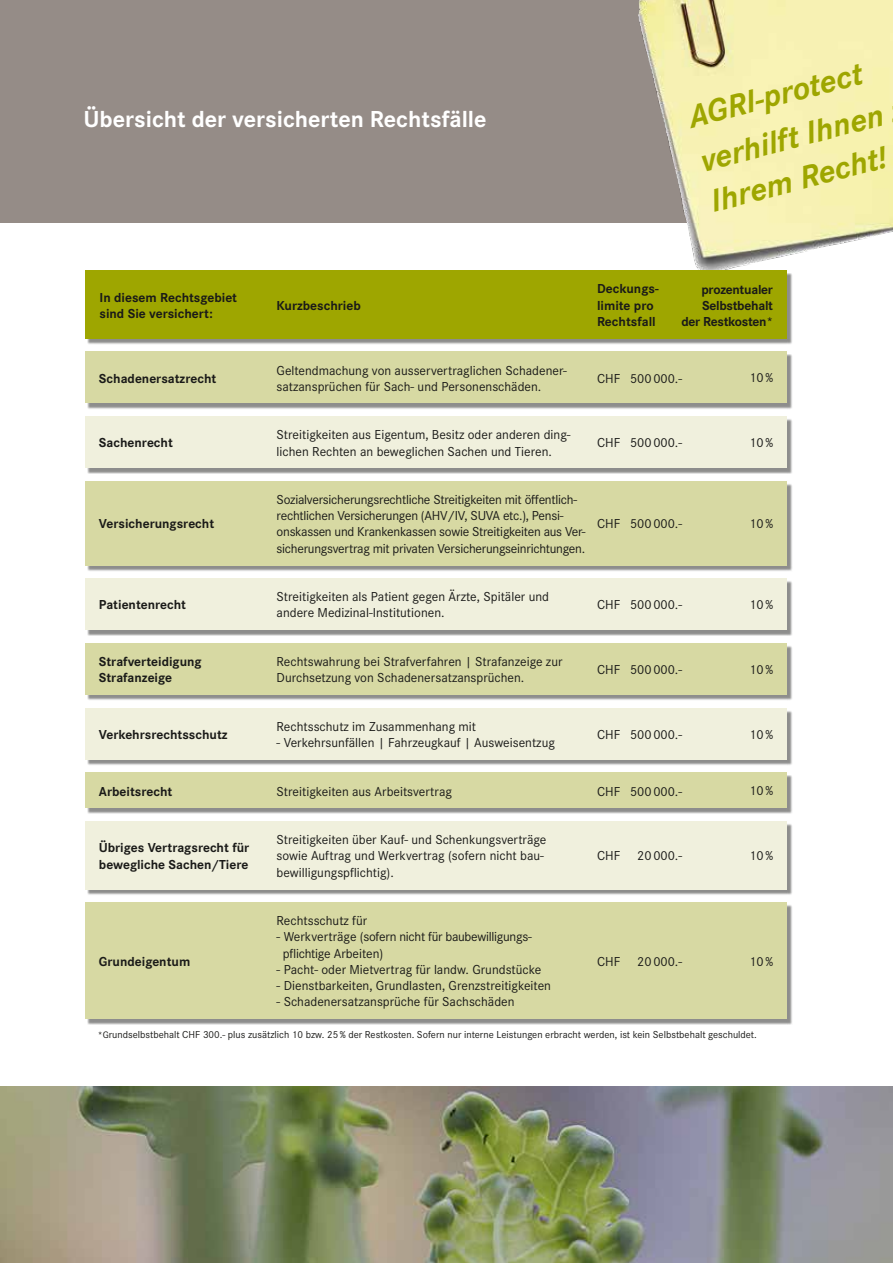
<style>
.page{position:relative;width:893px;height:1263px;background:#fff}
.page>*{position:absolute;margin:0;border:0;box-sizing:border-box;transform-origin:0 0}
.t1{font:italic 700 33px/45.3px "Corporate S";color:#9ea600}
.t2{font:700 24px "Corporate S";color:#fff}
.t3{font:13.5px/16.2px "Corporate S";color:#1a1a18}
.t4{font:13.5px/16.2px "Corporate S";letter-spacing:-.02em;color:#1a1a18}
.t5{font:700 13.5px/16.2px "Corporate S";color:#1a1a18}
.t6{font:700 13.5px/16.2px "Corporate S";letter-spacing:-.02em;color:#1a1a18;text-align:right}
.t7{font:10.5px "Corporate S";color:#1a1a18}
.s1{font-size:9.75px}
</style>
<div class="page">
<div style="left:0;top:0;width:893px;height:223px;background:#958c87"></div>
<img style="left:0;top:1086px;width:893px;height:177px">
<img style="left:597px;top:0;width:296px;height:271px">
<div style="left:87px;top:273px;width:706px;height:72px;background:#1a1a18;opacity:.5"></div>
<div style="left:85px;top:271px;width:702px;height:68px;background:#9ea600"></div>
<div style="left:87px;top:354px;width:706px;height:55px;background:#1a1a18;opacity:.5"></div>
<div style="left:85px;top:351px;width:702px;height:52px;background:#d7d9a3"></div>
<div style="left:87px;top:418px;width:706px;height:56px;background:#1a1a18;opacity:.5"></div>
<div style="left:85px;top:416px;width:702px;height:52px;background:#f0f0dd"></div>
<div style="left:87px;top:645px;width:706px;height:56px;background:#1a1a18;opacity:.5"></div>
<div style="left:85px;top:643px;width:702px;height:52px;background:#d7d9a3"></div>
<div style="left:87px;top:710px;width:706px;height:55px;background:#1a1a18;opacity:.5"></div>
<div style="left:85px;top:708px;width:702px;height:51px;background:#f0f0dd"></div>
<div style="left:87px;top:823px;width:706px;height:73px;background:#1a1a18;opacity:.5"></div>
<div style="left:85px;top:821px;width:702px;height:68px;background:#f0f0dd"></div>
<div style="left:87px;top:904px;width:706px;height:121px;background:#1a1a18;opacity:.5"></div>
<div style="left:85px;top:902px;width:702px;height:117px;background:#d7d9a3"></div>
<div style="left:87px;top:775px;width:706px;height:40px;background:#1a1a18;opacity:.5"></div>
<div style="left:85px;top:772px;width:702px;height:36px;background:#d7d9a3"></div>
<div style="left:87px;top:580px;width:706px;height:56px;background:#1a1a18;opacity:.5"></div>
<div style="left:85px;top:578px;width:702px;height:52px;background:#f0f0dd"></div>
<div style="left:87px;top:483px;width:706px;height:88px;background:#1a1a18;opacity:.5"></div>
<div style="left:85px;top:481px;width:702px;height:84px;background:#d7d9a3"></div>
<h2 class="t2" style="left:84px;top:105px;width:404px">Übersicht der versicherten Rechtsfälle</h2>
<p class="t5" style="left:99px;top:289px;width:139px">In diesem Rechtsgebiet sind Sie versichert:</p>
<p class="t5" style="left:277px;top:297px;width:86px">Kurzbeschrieb</p>
<h1 class="t1" style="left:683px;top:97px;width:190px;rotate:-15deg">AGRI-protect verhilft Ihnen</h1>
<h1 class="t1" style="left:706px;top:181px;width:182px;rotate:-15deg">Ihrem Recht!</h1>
<p class="t5" style="left:597px;top:281px;width:63px">Deckungs&shy;limite pro<br>Rechtsfall</p>
<p class="t6" style="left:681px;top:281px;width:93px">prozentualer<br>Selbstbehalt der Restkosten*</p>
<p class="t5" style="left:99px;top:370px;width:119px">Schadenersatzrecht</p>
<p class="t3" style="left:277px;top:362px;width:292px">Geltendmachung von ausservertraglichen Schadener&shy;satzansprüchen für Sach- und Personenschäden.</p>
<p class="t3" style="left:597px;top:370px;width:87px">CHF 500000.-</p>
<p class="t3" style="left:749px;top:370px;width:25px">10%</p>
<p class="t5" style="left:99px;top:435px;width:75px">Sachenrecht</p>
<p class="t3" style="left:277px;top:427px;width:295px">Streitigkeiten aus Eigentum, Besitz oder anderen ding&shy;lichen Rechten an beweglichen Sachen und Tieren.</p>
<p class="t3" style="left:597px;top:435px;width:87px">CHF 500000.-</p>
<p class="t3" style="left:749px;top:435px;width:25px">10%</p>
<p class="t5" style="left:99px;top:516px;width:117px">Versicherungsrecht</p>
<p class="t4" style="left:277px;top:491px;width:311px">Sozialversicherungsrechtliche Streitigkeiten mit öffentlich&shy;rechtlichen Versicherungen (AHV/IV, SUVA etc.), Pensi&shy;onskassen und Krankenkassen sowie Streitigkeiten aus Ver&shy;sicherungsvertrag mit privaten Versicherungseinrichtungen.</p>
<p class="t3" style="left:597px;top:516px;width:87px">CHF 500000.-</p>
<p class="t3" style="left:749px;top:516px;width:25px">10%</p>
<p class="t5" style="left:99px;top:597px;width:89px">Patientenrecht</p>
<p class="t3" style="left:277px;top:589px;width:274px">Streitigkeiten als Patient gegen Ärzte, Spitäler und andere Medizinal-Institutionen.</p>
<p class="t3" style="left:597px;top:597px;width:87px">CHF 500000.-</p>
<p class="t3" style="left:749px;top:596px;width:25px">10%</p>
<p class="t5" style="left:99px;top:654px;width:104px">Strafverteidigung<br>Strafanzeige</p>
<p class="t3" style="left:277px;top:653px;width:287px">Rechtswahrung bei Strafverfahren | Strafanzeige zur<br>Durchsetzung von Schadenersatzansprüchen.</p>
<p class="t3" style="left:597px;top:661px;width:87px">CHF 500000.-</p>
<p class="t3" style="left:749px;top:661px;width:25px">10%</p>
<p class="t5" style="left:99px;top:727px;width:130px">Verkehrsrechtsschutz</p>
<p class="t3" style="left:277px;top:718px;width:201px">Rechtsschutz im Zusammenhang mit</p>
<p class="t3" style="left:277px;top:734px;width:280px">- Verkehrsunfällen | Fahrzeugkauf | Ausweisentzug</p>
<p class="t3" style="left:597px;top:726px;width:87px">CHF 500000.-</p>
<p class="t3" style="left:749px;top:726px;width:25px">10%</p>
<p class="t5" style="left:99px;top:783px;width:75px">Arbeitsrecht</p>
<p class="t3" style="left:277px;top:783px;width:177px">Streitigkeiten aus Arbeitsvertrag</p>
<p class="t3" style="left:597px;top:783px;width:87px">CHF 500000.-</p>
<p class="t3" style="left:749px;top:783px;width:25px">10%</p>
<p class="t5" style="left:99px;top:840px;width:152px">Übriges Vertragsrecht für bewegliche Sachen/Tiere</p>
<p class="t3" style="left:277px;top:832px;width:271px">Streitigkeiten über Kauf- und Schenkungsverträge sowie Auftrag und Werkvertrag (sofern nicht bau&shy;bewilligungspflichtig).</p>
<p class="t5" style="left:99px;top:953px;width:93px">Grundeigentum</p>
<p class="t3" style="left:277px;top:913px;width:92px">Rechtsschutz für</p>
<p class="t4" style="left:283px;top:929px;width:250px;text-indent:-6px">- Werkverträge (sofern nicht für baubewilligungs&shy;pflichtige Arbeiten)</p>
<p class="t3" style="left:277px;top:961px;width:266px">- Pacht- oder Mietvertrag für landw. Grundstücke</p>
<p class="t3" style="left:277px;top:977px;width:276px">- Dienstbarkeiten, Grundlasten, Grenzstreitigkeiten</p>
<p class="t3" style="left:277px;top:994px;width:239px">- Schadenersatzansprüche für Sachschäden</p>
<p class="t3" style="left:597px;top:848px;width:25px">CHF</p>
<p class="t3" style="left:637px;top:848px;width:46px">20000.-</p>
<p class="t3" style="left:749px;top:848px;width:25px">10%</p>
<p class="t3" style="left:597px;top:953px;width:25px">CHF</p>
<p class="t3" style="left:637px;top:953px;width:46px">20000.-</p>
<p class="t3" style="left:749px;top:953px;width:25px">10%</p>
<p class="t7" style="left:98px;top:1029px;width:661px"><span class="s1">*G</span>rundselbstbehalt CHF 300.- plus zusätzlich 10 bzw. 25% der Restkosten. Sofern nur interne Leistungen erbracht werden, ist kein Selbstbehalt geschuldet.</p>
</div>
